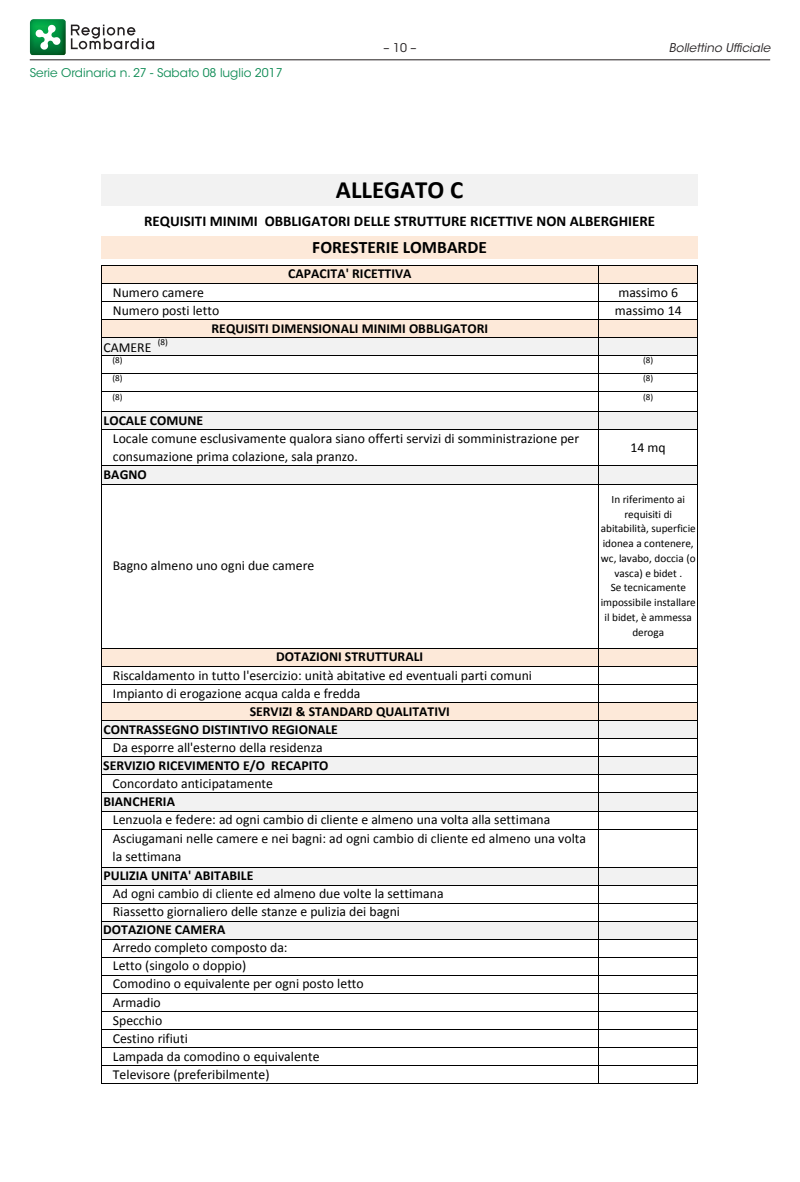
<style>
.page{position:relative;width:800px;height:1182px;background:#fff}
.page>*{position:absolute;margin:0;border:0;box-sizing:border-box;transform-origin:0 0}
.t1{font:700 24.9px "Calibri";color:#000}
.t2{font:700 17.4px "Calibri";color:#000}
.t3{font:700 14.85px "Calibri";color:#000}
.t4{font:13.8px/18px "Calibri";color:#000}
.t5{font:700 13.8px/18px "Calibri";letter-spacing:.005em;color:#000}
.t6{font:12px "ITC Avant Garde Std";color:#108c56}
.t7{font:italic 12px "ITC Avant Garde Std";color:#231f20}
.t8{font:12px "ITC Avant Garde Std";color:#231f20}
.t9{font:11.25px/14.7px "Calibri";color:#000;text-align:center}
.t10{font:9.15px "Calibri";color:#000}
.s1{font-weight:700}
.s2{font-weight:400}
</style>
<div class="page">
<svg style="left:71px;top:25px;width:83px;height:24px"></svg>
<img style="left:30px;top:19px;width:36px;height:36px">
<svg style="left:35px;top:24px;width:26px;height:26px"></svg>
<hr style="left:30px;top:59px;width:740px;height:1px;background:#231f20">
<div style="left:102px;top:174px;width:595px;height:32px;background:#f2f2f2"></div>
<div style="left:102px;top:236px;width:595px;height:23px;background:#fde9d9"></div>
<div style="left:102px;top:265px;width:595px;height:18px;background:#fde9d9"></div>
<div style="left:102px;top:319px;width:595px;height:19px;background:#fde9d9"></div>
<div style="left:102px;top:337px;width:595px;height:19px;background:#f2f2f2"></div>
<div style="left:102px;top:411px;width:595px;height:19px;background:#f2f2f2"></div>
<div style="left:102px;top:466px;width:595px;height:18px;background:#f2f2f2"></div>
<div style="left:102px;top:648px;width:595px;height:18px;background:#fde9d9"></div>
<div style="left:102px;top:702px;width:595px;height:18px;background:#fde9d9"></div>
<div style="left:102px;top:720px;width:595px;height:18px;background:#f2f2f2"></div>
<div style="left:102px;top:756px;width:595px;height:18px;background:#f2f2f2"></div>
<div style="left:102px;top:792px;width:595px;height:19px;background:#f2f2f2"></div>
<div style="left:102px;top:866px;width:595px;height:19px;background:#f2f2f2"></div>
<div style="left:102px;top:921px;width:595px;height:18px;background:#f2f2f2"></div>
<hr style="left:101px;top:265px;width:1px;height:818px;background:#000">
<hr style="left:598px;top:265px;width:1px;height:818px;background:#000">
<hr style="left:697px;top:265px;width:1px;height:818px;background:#000">
<hr style="left:101px;top:265px;width:596px;height:1px;background:#000">
<hr style="left:101px;top:283px;width:596px;height:1px;background:#000">
<hr style="left:101px;top:301px;width:596px;height:1px;background:#000">
<hr style="left:101px;top:319px;width:596px;height:1px;background:#000">
<hr style="left:101px;top:337px;width:596px;height:1px;background:#000">
<hr style="left:101px;top:355px;width:596px;height:1px;background:#000">
<hr style="left:101px;top:373px;width:596px;height:1px;background:#000">
<hr style="left:101px;top:392px;width:596px;height:1px;background:#000">
<hr style="left:101px;top:411px;width:596px;height:1px;background:#000">
<hr style="left:101px;top:429px;width:596px;height:1px;background:#000">
<hr style="left:101px;top:466px;width:596px;height:1px;background:#000">
<hr style="left:101px;top:484px;width:596px;height:1px;background:#000">
<hr style="left:101px;top:648px;width:596px;height:1px;background:#000">
<hr style="left:101px;top:666px;width:596px;height:1px;background:#000">
<hr style="left:101px;top:684px;width:596px;height:1px;background:#000">
<hr style="left:101px;top:702px;width:596px;height:1px;background:#000">
<hr style="left:101px;top:720px;width:596px;height:1px;background:#000">
<hr style="left:101px;top:738px;width:596px;height:1px;background:#000">
<hr style="left:101px;top:756px;width:596px;height:1px;background:#000">
<hr style="left:101px;top:774px;width:596px;height:1px;background:#000">
<hr style="left:101px;top:792px;width:596px;height:1px;background:#000">
<hr style="left:101px;top:810px;width:596px;height:1px;background:#000">
<hr style="left:101px;top:828px;width:596px;height:1px;background:#000">
<hr style="left:101px;top:866px;width:596px;height:1px;background:#000">
<hr style="left:101px;top:884px;width:596px;height:1px;background:#000">
<hr style="left:101px;top:902px;width:596px;height:1px;background:#000">
<hr style="left:101px;top:921px;width:596px;height:1px;background:#000">
<hr style="left:101px;top:939px;width:596px;height:1px;background:#000">
<hr style="left:101px;top:957px;width:596px;height:1px;background:#000">
<hr style="left:101px;top:975px;width:596px;height:1px;background:#000">
<hr style="left:101px;top:993px;width:596px;height:1px;background:#000">
<hr style="left:101px;top:1011px;width:596px;height:1px;background:#000">
<hr style="left:101px;top:1029px;width:596px;height:1px;background:#000">
<hr style="left:101px;top:1047px;width:596px;height:1px;background:#000">
<hr style="left:101px;top:1065px;width:596px;height:1px;background:#000">
<hr style="left:101px;top:1083px;width:596px;height:1px;background:#000">
<p class="t6" style="left:30px;top:65px;width:254px">Serie Ordinaria n. 27 - Sabato 08 luglio 2017</p>
<p class="t8" style="left:383px;top:40px;width:34px">– 10 –</p>
<p class="t7" style="left:668px;top:40px;width:103px">Bollettino Ufficiale</p>
<p class="t1" style="left:336px;top:173px;width:129px">ALLEGATO C</p>
<p class="t3" style="left:144px;top:211px;width:512px">REQUISITI MINIMI OBBLIGATORI DELLE STRUTTURE RICETTIVE NON ALBERGHIERE</p>
<p class="t2" style="left:312px;top:236px;width:176px">FORESTERIE LOMBARDE</p>
<p class="t5" style="left:288px;top:265px;width:125px">CAPACITA' RICETTIVA</p>
<p class="t4" style="left:113px;top:283px;width:93px">Numero camere</p>
<p class="t4" style="left:618px;top:283px;width:61px">massimo 6</p>
<p class="t4" style="left:113px;top:301px;width:108px">Numero posti letto</p>
<p class="t4" style="left:614px;top:301px;width:68px">massimo 14</p>
<p class="t10" style="left:158px;top:336px;width:12px">(8)</p>
<p class="t4" style="left:103px;top:338px;width:49px">CAMERE</p>
<p class="t5" style="left:211px;top:319px;width:278px">REQUISITI DIMENSIONALI MINIMI OBBLIGATORI</p>
<p class="t10" style="left:112px;top:354px;width:12px">(8)</p>
<p class="t10" style="left:643px;top:354px;width:12px">(8)</p>
<p class="t10" style="left:112px;top:372px;width:12px">(8)</p>
<p class="t10" style="left:643px;top:372px;width:12px">(8)</p>
<p class="t10" style="left:112px;top:391px;width:12px">(8)</p>
<p class="t10" style="left:643px;top:391px;width:12px">(8)</p>
<p class="t4" style="left:113px;top:411px;width:468px;text-indent:-9px"><span class="s1">LOCALE COMUNE<br></span>Locale comune esclusivamente qualora siano offerti servizi di somministrazione per consumazione prima colazione, sala pranzo.</p>
<p class="t5" style="left:103px;top:465px;width:45px">BAGNO</p>
<p class="t4" style="left:113px;top:556px;width:203px">Bagno almeno uno ogni due camere</p>
<p class="t4" style="left:113px;top:647px;width:420px;text-indent:163px"><span class="s1">DOTAZIONI STRUTTURALI<br></span>Riscaldamento in tutto l'esercizio: unità abitative ed eventuali parti comuni</p>
<p class="t4" style="left:250px;top:684px;width:202px;text-indent:-137px">Impianto di erogazione acqua calda e fredda<br><span class="s1">SERVIZI &amp; STANDARD QUALITATIVI</span></p>
<p class="t4" style="left:103px;top:720px;width:236px;text-align:center"><span class="s1">CONTRASSEGNO DISTINTIVO REGIONALE<br></span>Da esporre all'esterno della residenza</p>
<p class="t5" style="left:113px;top:756px;width:217px;text-indent:-9px">SERVIZIO RICEVIMENTO E/O RECAPITO<br><span class="s2">Concordato anticipatamente</span></p>
<p class="t4" style="left:113px;top:792px;width:439px;text-indent:-9px"><span class="s1">BIANCHERIA<br></span>Lenzuola e federe: ad ogni cambio di cliente e almeno una volta alla settimana</p>
<p class="t4" style="left:113px;top:829px;width:474px">Asciugamani nelle camere e nei bagni: ad ogni cambio di cliente ed almeno una volta la settimana</p>
<p class="t4" style="left:113px;top:866px;width:332px;text-indent:-9px"><span class="s1">PULIZIA UNITA' ABITABILE<br></span>Ad ogni cambio di cliente ed almeno due volte la settimana<br>Riassetto giornaliero delle stanze e pulizia dei bagni</p>
<p class="t4" style="left:113px;top:920px;width:176px;text-indent:-9px"><span class="s1">DOTAZIONE CAMERA<br></span>Arredo completo composto da:</p>
<p class="t4" style="left:113px;top:956px;width:135px">Letto (singolo o doppio)</p>
<p class="t4" style="left:113px;top:974px;width:252px">Comodino o equivalente per ogni posto letto<br>Armadio<br>Specchio</p>
<p class="t4" style="left:113px;top:1028px;width:77px">Cestino rifiuti</p>
<p class="t4" style="left:113px;top:1046px;width:208px">Lampada da comodino o equivalente</p>
<p class="t4" style="left:113px;top:1065px;width:158px">Televisore (preferibilmente)</p>
<p class="t4" style="left:630px;top:438px;width:37px">14 mq</p>
<p class="t9" style="left:600px;top:491px;width:97px">In riferimento ai requisiti di abitabilità, superficie idonea a contenere, wc, lavabo, doccia (o vasca) e bidet .<br>Se tecnicamente impossibile installare il bidet, è ammessa deroga</p>
</div>
